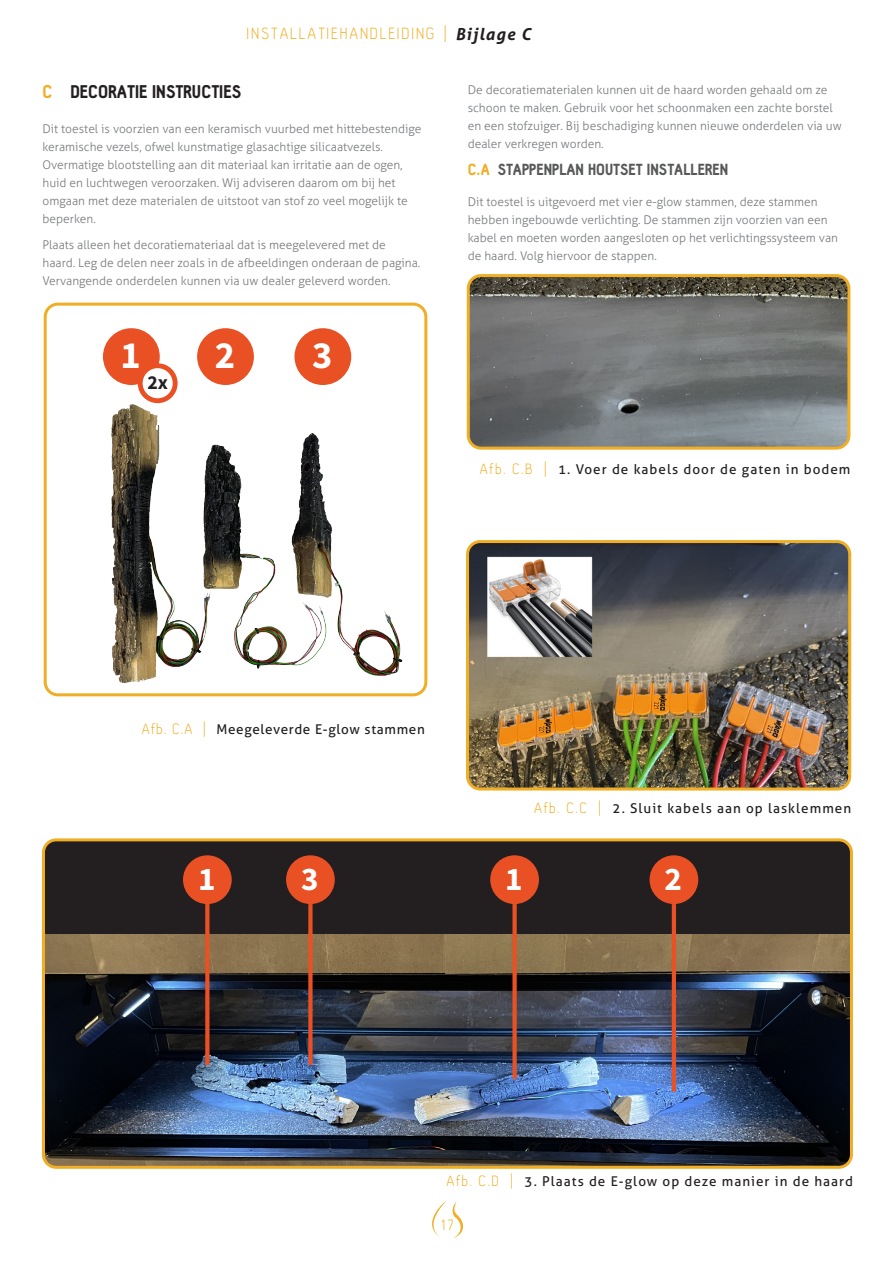
<style>
.page{position:relative;width:893px;height:1263px;background:#fff}
.page>*{position:absolute;margin:0;border:0;box-sizing:border-box;transform-origin:0 0}
.t1{font:700 38.4px "Source Sans Pro";color:#fff}
.t2{font:700 33px "Source Sans Pro";color:#fff}
.t3{font:700 19.8px "Source Sans Pro";color:#231f20}
.t4{font:300 18px "Hallosans";letter-spacing:.11em;color:#f0ae25}
.t5{font:900 18px "Hallosans";color:#231f20}
.t6{font:300 16.5px "Hallosans";color:#f0ae25}
.t7{font:900 15.75px "Hallosans";color:#57585a}
.t8{font:13.5px "Aller";letter-spacing:.075em;color:#231f20}
.t9{font:13.5px "Aller";letter-spacing:.05em;color:#231f20}
.t10{font:300 12px/18px "Aller";color:#76787b}
.s1{font-family:"Aller";font-weight:700;font-style:italic;font-size:16.5px;color:#231f20}
.s2{color:#f0ae25}
.s3{font-family:"Hallosans";font-weight:300;font-size:16.5px;color:#f0ae25}
</style>
<div class="page">
<svg style="left:432px;top:1202px;width:13px;height:36px"></svg>
<svg style="left:453px;top:1201px;width:10px;height:37px"></svg>
<img style="left:44px;top:375px;width:379px;height:316px">
<div style="left:103px;top:328px;width:57px;height:57px;background:#e95023;border-radius:50%"></div>
<div style="left:197px;top:328px;width:57px;height:57px;background:#e95023;border-radius:50%"></div>
<div style="left:294px;top:328px;width:57px;height:57px;background:#e95023;border-radius:50%"></div>
<div style="left:140px;top:366px;width:35px;height:35px;background:#fff;border-radius:50%"></div>
<div style="left:138px;top:363px;width:40px;height:40px;border:5px solid #e95023;border-radius:50%"></div>
<img style="left:471px;top:278px;width:378px;height:168px">
<div style="left:467px;top:274px;width:383px;height:176px;border:3px solid #f0ae25;border-radius:13px"></div>
<img style="left:467px;top:544px;width:383px;height:245px">
<div style="left:466px;top:540px;width:385px;height:250px;border:3px solid #f0ae25;border-radius:13px"></div>
<img style="left:46px;top:934px;width:803px;height:231px">
<div style="left:45px;top:840px;width:805px;height:94px;background:#231f20"></div>
<div style="left:183px;top:855px;width:49px;height:49px;background:#e95023;border-radius:50%"></div>
<div style="left:286px;top:855px;width:49px;height:49px;background:#e95023;border-radius:50%"></div>
<div style="left:490px;top:855px;width:49px;height:49px;background:#e95023;border-radius:50%"></div>
<div style="left:650px;top:855px;width:48px;height:49px;background:#e95023;border-radius:50%"></div>
<svg style="left:205px;top:904px;width:4px;height:161px"></svg>
<div style="left:308px;top:904px;width:5px;height:161px;background:#e95023"></div>
<div style="left:512px;top:904px;width:5px;height:175px;background:#e95023"></div>
<hr style="left:672px;top:904px;width:4px;height:187px;background:#e95023">
<div style="left:42px;top:838px;width:811px;height:331px;border:3px solid #f0ae25;border-radius:13px"></div>
<div style="left:44px;top:303px;width:383px;height:393px;border:3px solid #f0ae25;border-radius:13px"></div>
<h3 class="t4" style="left:247px;top:24px;width:285px">INSTALLATIEHANDLEIDING | <span class="s1">Bijlage C</span></h3>
<p class="t5" style="left:43px;top:82px;width:200px"><span class="s2">C</span> DECORATIE INSTRUCTIES</p>
<p class="t10" style="left:43px;top:119px;width:380px">Dit toestel is voorzien van een keramisch vuurbed met hittebestendige keramische vezels, ofwel kunstmatige glasachtige silicaatvezels.<br>Overmatige blootstelling aan dit materiaal kan irritatie aan de ogen, huid en luchtwegen veroorzaken. Wij adviseren daarom om bij het omgaan met deze materialen de uitstoot van stof zo veel mogelijk te beperken.</p>
<p class="t10" style="left:43px;top:236px;width:379px">Plaats alleen het decoratiemateriaal dat is meegelevered met de haard. Leg de delen neer zoals in de afbeeldingen onderaan de pagina.<br>Vervangende onderdelen kunnen via uw dealer geleverd worden.</p>
<p class="t1" style="left:121px;top:329px;width:22px">1</p>
<p class="t1" style="left:215px;top:329px;width:22px">2</p>
<p class="t1" style="left:312px;top:329px;width:22px">3</p>
<p class="t3" style="left:147px;top:369px;width:22px">2x</p>
<p class="t10" style="left:468px;top:81px;width:375px">De decoratiematerialen kunnen uit de haard worden gehaald om ze schoon te maken. Gebruik voor het schoonmaken een zachte borstel en een stofzuiger. Bij beschadiging kunnen nieuwe onderdelen via uw dealer verkregen worden.</p>
<p class="t7" style="left:468px;top:161px;width:262px"><span class="s2">C.A</span> STAPPENPLAN HOUTSET INSTALLEREN</p>
<p class="t10" style="left:468px;top:193px;width:372px">Dit toestel is uitgevoerd met vier e-glow stammen, deze stammen hebben ingebouwde verlichting. De stammen zijn voorzien van een kabel en moeten worden aangesloten op het verlichtingssysteem van de haard. Volg hiervoor de stappen.</p>
<p class="t8" style="left:480px;top:461px;width:372px"><span class="s3">Afb. C.B |</span> 1. Voer de kabels door de gaten in bodem</p>
<p class="t9" style="left:142px;top:721px;width:285px"><span class="s3">Afb. C.A |</span> Meegeleverde E-glow stammen</p>
<p class="t8" style="left:534px;top:800px;width:318px"><span class="s3">Afb. C.C |</span> 2. Sluit kabels aan op lasklemmen</p>
<p class="t2" style="left:198px;top:856px;width:19px">1</p>
<p class="t2" style="left:301px;top:856px;width:19px">3</p>
<p class="t2" style="left:505px;top:856px;width:19px">1</p>
<p class="t2" style="left:665px;top:856px;width:19px">2</p>
<p class="t8" style="left:446px;top:1173px;width:408px"><span class="s3">Afb. C.D |</span> 3. Plaats de E-glow op deze manier in de haard</p>
<h3 class="t6" style="left:441px;top:1216px;width:14px">17</h3>
</div>
